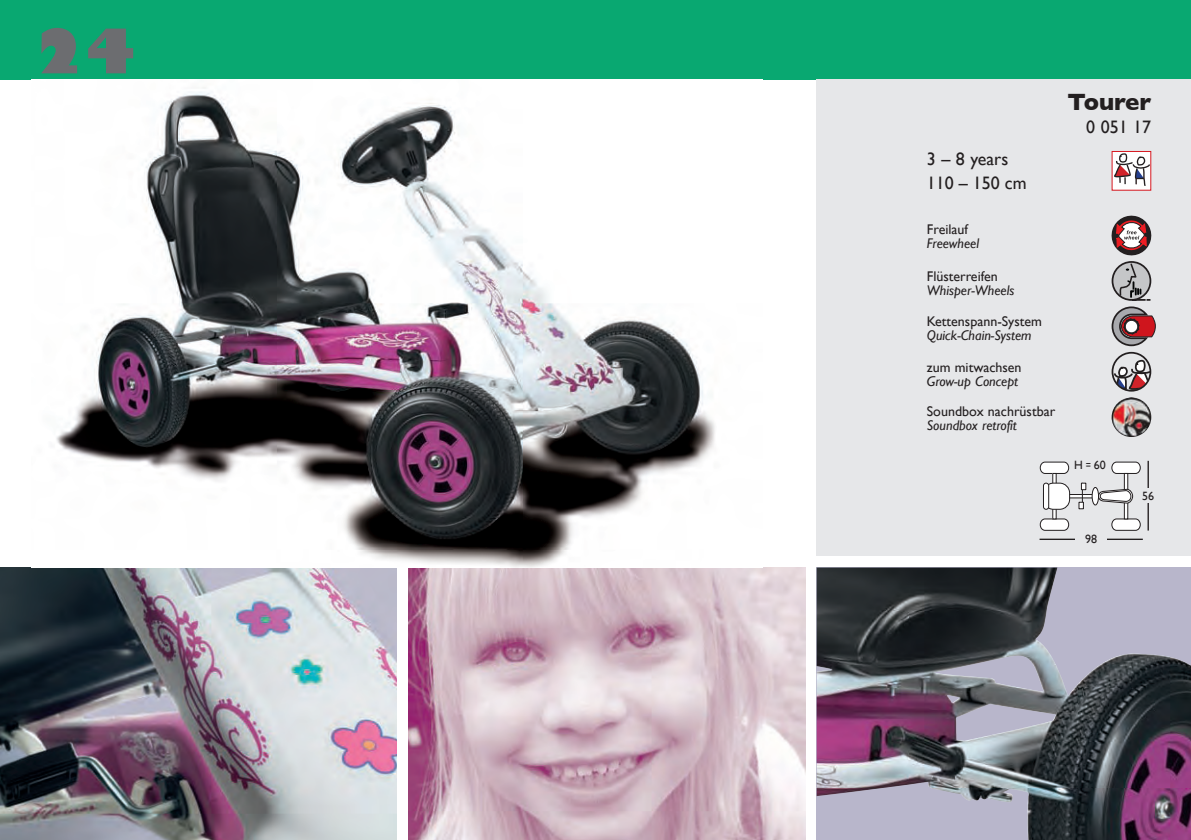
<style>
.page{position:relative;width:1191px;height:840px;background:#fff}
.page>*{position:absolute;margin:0;border:0;box-sizing:border-box;transform-origin:0 0}
.t1{font:800 60px "Gill Sans MT Pro";color:#6c6d70}
.t2{font:700 24px "Gill Sans";color:#231f20}
.t3{font:18px/24.2px "Gill Sans";color:#231f20}
.t4{font:14px "Gill Sans";color:#231f20}
.t5{font:italic 14px "Gill Sans";color:#231f20}
.t6{font:12px "Gill Sans";color:#231f20}
.t7{font:9.2px "Gill Sans";color:#231f20}
</style>
<div class="page">
<div style="left:0;top:0;width:1191px;height:79px;background:#09a871"></div>
<div style="left:816px;top:79px;width:375px;height:477px;background:#e6e7e9"></div>
<img style="left:816px;top:567px;width:375px;height:272px">
<img style="left:408px;top:567px;width:397px;height:272px">
<img style="left:0;top:567px;width:397px;height:272px">
<img style="left:56px;top:87px;width:659px;height:480px">
<svg style="left:1113px;top:153px;width:36px;height:35px"></svg>
<img style="left:1111px;top:397px;width:40px;height:40px;border-radius:20px">
<svg style="left:1114px;top:354px;width:36px;height:36px"></svg>
<div style="left:1111px;top:351px;width:40px;height:40px;border:2px solid #231f20;border-radius:50%"></div>
<svg style="left:1111px;top:306px;width:44px;height:40px"></svg>
<div style="left:1125px;top:320px;width:12px;height:12px;background:#fff;border-radius:50%"></div>
<div style="left:1125px;top:320px;width:13px;height:13px;border:1px solid #231f20;border-radius:50%"></div>
<svg style="left:1111px;top:261px;width:40px;height:39px"></svg>
<svg style="left:1111px;top:215px;width:40px;height:40px"></svg>
<div style="left:1040px;top:462px;width:28px;height:11px;background:#fff;border-radius:5px"></div>
<div style="left:1039px;top:461px;width:30px;height:12px;border:1px solid #231f20;border-radius:5px"></div>
<div style="left:1040px;top:518px;width:28px;height:12px;background:#fff;border-radius:5px"></div>
<div style="left:1039px;top:518px;width:30px;height:12px;border:1px solid #231f20;border-radius:5px"></div>
<div style="left:1111px;top:462px;width:29px;height:11px;background:#fff;border-radius:5px"></div>
<div style="left:1111px;top:461px;width:29px;height:12px;border:1px solid #231f20;border-radius:5px"></div>
<div style="left:1111px;top:518px;width:29px;height:12px;background:#fff;border-radius:5px"></div>
<div style="left:1111px;top:518px;width:29px;height:12px;border:1px solid #231f20;border-radius:5px"></div>
<svg style="left:1043px;top:483px;width:26px;height:26px"></svg>
<div style="left:1043px;top:482px;width:27px;height:27px;border:1px solid #231f20;border-radius:10px"></div>
<div style="left:1043px;top:483px;width:5px;height:26px;background:#fff;border-radius:3px"></div>
<div style="left:1043px;top:482px;width:6px;height:27px;border:1px solid #231f20;border-radius:3px"></div>
<svg style="left:1051px;top:472px;width:82px;height:47px"></svg>
<div style="left:1078px;top:501px;width:5px;height:8px;border:1px solid #231f20"></div>
<hr style="left:1039px;top:538px;width:103px;height:1px;background:#231f20">
<hr style="left:1147px;top:460px;width:1px;height:70px;background:#231f20">
<div style="left:1075px;top:533px;width:31px;height:11px;background:#e6e7e9"></div>
<div style="left:1139px;top:488px;width:18px;height:14px;background:#e6e7e9"></div>
<h1 class="t1" style="left:34px;top:17px;width:104px">24</h1>
<p class="t3" style="left:927px;top:146px;width:101px">3 – 8 years<br>110 – 150 cm</p>
<h2 class="t2" style="left:1067px;top:87px;width:85px">Tourer</h2>
<p class="t3" style="left:1086px;top:115px;width:67px">0 051 17</p>
<p class="t4" style="left:927px;top:221px;width:43px">Freilauf</p>
<p class="t5" style="left:927px;top:235px;width:54px">Freewheel</p>
<p class="t4" style="left:927px;top:268px;width:72px">Flüsterreifen</p>
<p class="t5" style="left:927px;top:282px;width:89px">Whisper-Wheels</p>
<p class="t4" style="left:927px;top:313px;width:117px">Kettenspann-System</p>
<p class="t5" style="left:927px;top:327px;width:106px">Quick-Chain-System</p>
<p class="t4" style="left:927px;top:358px;width:96px">zum mitwachsen</p>
<p class="t5" style="left:927px;top:373px;width:93px">Grow-up Concept</p>
<p class="t4" style="left:927px;top:403px;width:130px">Soundbox nachrüstbar</p>
<p class="t5" style="left:927px;top:417px;width:91px">Soundbox retrofit</p>
<p class="t6" style="left:1074px;top:458px;width:33px">h = 60</p>
<p class="t6" style="left:1085px;top:532px;width:13px">98</p>
<p class="t7" style="left:1085px;top:534px;width:11px">91</p>
<p class="t6" style="left:1142px;top:488px;width:13px">56</p>
</div>
